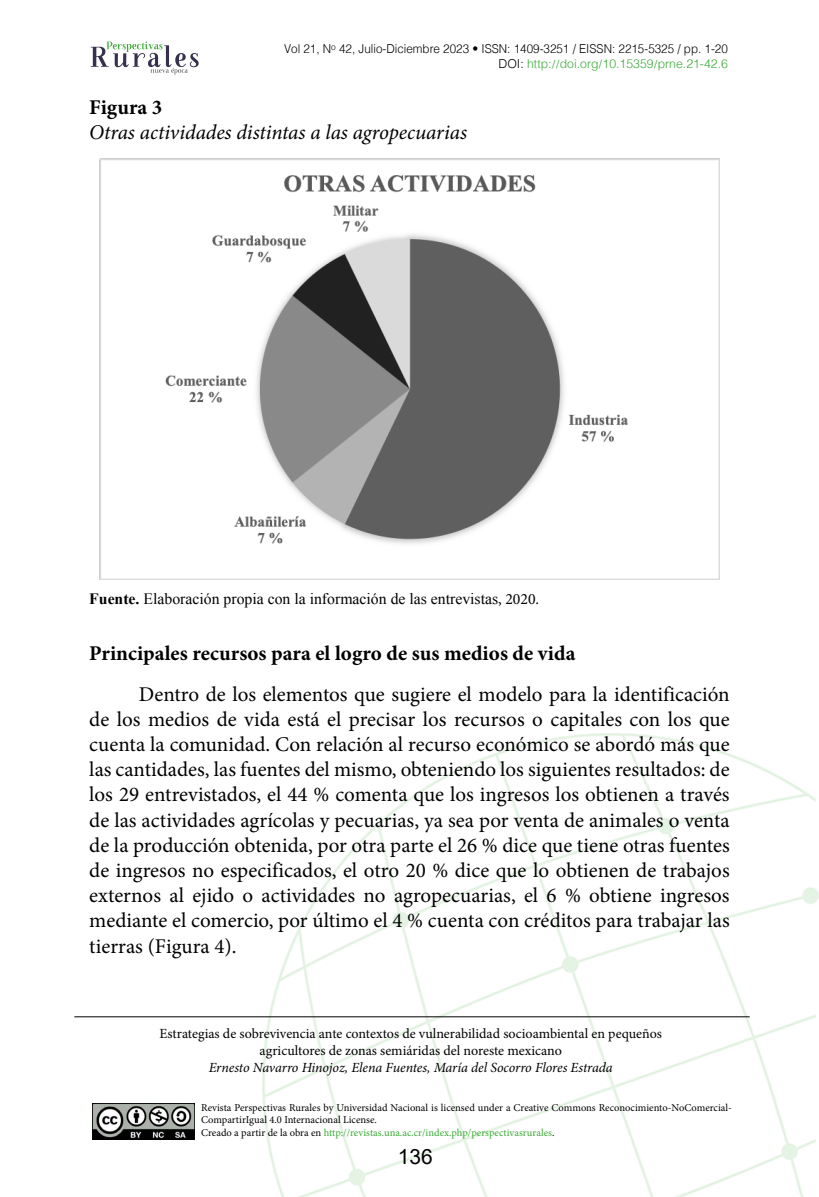
<style>
.page{position:relative;width:819px;height:1197px;background:#fff}
.page>*{position:absolute;margin:0;border:0;box-sizing:border-box;transform-origin:0 0}
.t1{font:21px/25.2px "Minion Pro";color:#000;text-align:justify}
.t2{font:700 21px "Minion Pro";color:#000}
.t3{font:italic 21px "Minion Pro";letter-spacing:-.005em;color:#000}
.t4{font:21px "Arial";color:#000}
.t5{font:15.75px "Times New Roman";color:#000}
.t6{font:14px/16.8px "Minion Pro";color:#000;text-align:center}
.t7{font:italic 14px "Minion Pro";letter-spacing:-.01em;color:#000}
.t8{font:300 12.25px/14.7px "Helvetica";color:#000;text-align:right;scale:.95 1}
.t9{font:10.5px/12.6px "Minion Pro";color:#000}
.s1{color:#3aaa35}
.s2{font-family:"Minion Pro";font-weight:400;color:#3aaa35}
.s3{font-weight:700}
.s4{font-family:"Minion Pro"}
</style>
<div class="page">
<img style="left:263px;top:734px;width:556px;height:463px">
<svg style="left:91px;top:42px;width:108px;height:33px"></svg>
<img style="left:92px;top:1103px;width:103px;height:36px">
<hr style="left:74px;top:1017px;width:676px;height:1px;background:#000">
<img style="left:99px;top:158px;width:621px;height:422px">
<p class="t8" style="left:284px;top:41px;width:469px">Vol 21, N<sup>o</sup> 42, Julio-Diciembre 2023 • ISSN: 1409-3251 / EISSN: 2215-5325 / pp. 1-20<br>DOI: <span class="s1">http:</span><span class="s2">//</span><span class="s1">doi.org</span><span class="s2">/</span><span class="s1">10.15359</span><span class="s2">/</span><span class="s1">prne.21-42.6</span></p>
<p class="t2" style="left:89px;top:93px;width:75px">Figura 3</p>
<p class="t3" style="left:89px;top:118px;width:379px">Otras actividades distintas a las agropecuarias</p>
<p class="t5" style="left:89px;top:588px;width:451px"><span class="s3">Fuente.</span> Elaboración propia con la información de las entrevistas<span class="s4">, 2020.</span></p>
<p class="t2" style="left:89px;top:639px;width:488px">Principales recursos para el logro de sus medios de vida</p>
<p class="t1" style="left:89px;top:681px;width:642px;text-indent:50px">Dentro de los elementos que sugiere el modelo para la identificación de los medios de vida está el precisar los recursos o capitales con los que cuenta la comunidad. Con relación al recurso económico se abordó más que las cantidades, las fuentes del mismo, obteniendo los siguientes resultados: de los 29 entrevistados, el 44 % comenta que los ingresos los obtienen a través de las actividades agrícolas y pecuarias, ya sea por venta de animales o venta de la producción obtenida, por otra parte el 26 % dice que tiene otras fuentes de ingresos no especificados, el otro 20 % dice que lo obtienen de trabajos externos al ejido o actividades no agropecuarias, el 6 % obtiene ingresos mediante el comercio, por último el 4 % cuenta con créditos para trabajar las tierras (Figura 4).</p>
<p class="t6" style="left:159px;top:1026px;width:504px">Estrategias de sobrevivencia ante contextos de vulnerabilidad socioambiental en pequeños agricultores de zonas semiáridas del noreste mexicano</p>
<p class="t7" style="left:209px;top:1058px;width:406px">Ernesto Navarro Hinojoz, Elena Fuentes, María del Socorro Flores Estrada</p>
<p class="t9" style="left:201px;top:1101px;width:532px">Revista Perspectivas Rurales by Universidad Nacional is licensed under a Creative Commons Reconocimiento-NoComercial-<br>CompartirIgual 4.0 Internacional License.<br>Creado a partir de la obra en <span class="s1">http://revistas.una.ac.cr/index.php/perspectivasrurales</span>.</p>
<p class="t4" style="left:398px;top:1143px;width:37px">136</p>
</div>
